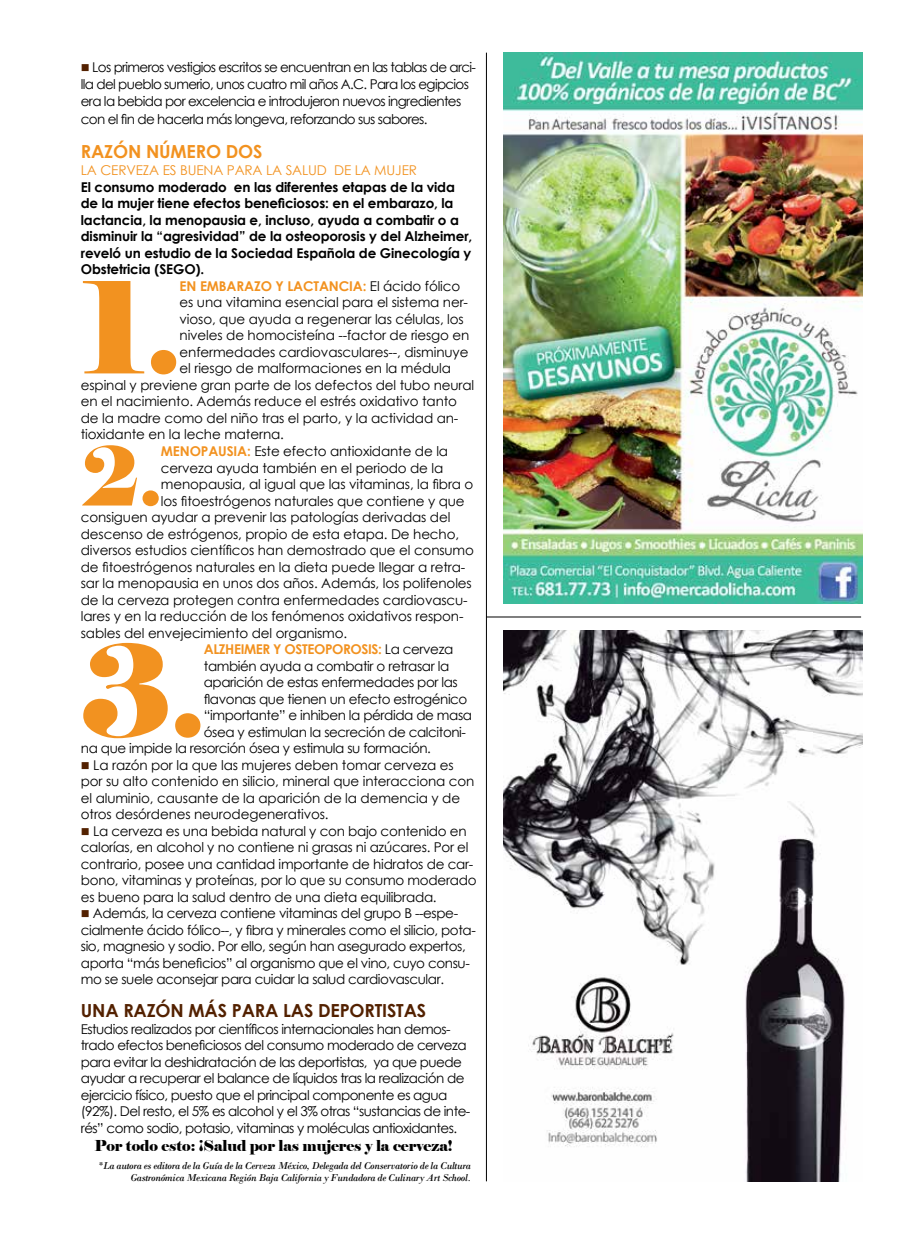
<style>
.page{position:relative;width:915px;height:1234px;background:#fff}
.page>*{position:absolute;margin:0;border:0;box-sizing:border-box;transform-origin:0 0}
.t1{font:126.6px "Elephant";color:#f29220}
.t2{font:81.45px "Elephant";color:#f29220}
.t3{font:700 18px "Century Gothic";letter-spacing:-.01em;color:#532100}
.t4{font:700 18px "Century Gothic";letter-spacing:-.01em;color:#f29220}
.t5{font:15px "Elephant";letter-spacing:-.01em;color:#000}
.t6{font:13.5px/16.5px "Century Gothic";letter-spacing:-.02em;color:#000}
.t7{font:13.5px/16.5px "Century Gothic";letter-spacing:-.04em;color:#000}
.t8{font:700 13.5px/16.5px "Century Gothic";letter-spacing:-.01em;color:#000}
.t9{font:13.5px/17.2px "Century Gothic";letter-spacing:-.05em;color:#000}
.t10{font:13.5px "Century Gothic";letter-spacing:-.01em;color:#f29220}
.t11{font:700 13.5px "Century Gothic";letter-spacing:-.01em;color:#f29220}
.t12{font:700 13.5px "Century Gothic";letter-spacing:-.03em;color:#f29220}
.t13{font:italic 10.5px/12px "Bodoni";letter-spacing:-.03em;color:#000;text-align:right}
.s1{color:#532100}
.s2{font-weight:400;color:#000}
.s3{font-weight:700;color:#f29220}
</style>
<div class="page">
<hr style="left:486px;top:53px;width:1px;height:1127px;background:#000">
<hr style="left:486px;top:616px;width:374px;height:1px;background:#000">
<img style="left:503px;top:53px;width:359px;height:550px">
<img style="left:503px;top:630px;width:359px;height:550px">
<p class="t9" style="left:81px;top:58px;width:396px"><span class="s1">■</span> Los primeros vestigios escritos se encuentran en las tablas de arci&shy;lla del pueblo sumerio, unos cuatro mil años A.C. Para los egipcios era la bebida por excelencia e introdujeron nuevos ingredientes con el fin de hacerla más longeva, reforzando sus sabores.</p>
<h3 class="t4" style="left:81px;top:138px;width:183px">RAZÓN NÚMERO DOS</h3>
<p class="t10" style="left:81px;top:161px;width:337px">LA CERVEZA ES BUENA PARA LA SALUD DE LA MUJER</p>
<p class="t8" style="left:81px;top:178px;width:393px">El consumo moderado en las diferentes etapas de la vida de la mujer tiene efectos beneficiosos: en el embarazo, la lactancia, la menopausia e, incluso, ayuda a combatir o a disminuir la “agresividad” de la osteoporosis y del Alzheimer, reveló un estudio de la Sociedad Española de Ginecología y Obstetricia (SEGO).</p>
<h1 class="t1" style="left:81px;top:249px;width:101px">1.</h1>
<p class="t11" style="left:179px;top:276px;width:282px">EN EMBARAZO Y LACTANCIA: <span class="s2">El ácido fólico</span></p>
<p class="t6" style="left:179px;top:294px;width:290px">es una vitamina esencial para el sistema ner-</p>
<p class="t6" style="left:179px;top:310px;width:285px">vioso, que ayuda a regenerar las células, los</p>
<p class="t6" style="left:179px;top:327px;width:291px">niveles de homocisteína --factor de riesgo en</p>
<p class="t6" style="left:179px;top:343px;width:290px">enfermedades cardiovasculares--, disminuye</p>
<p class="t6" style="left:179px;top:360px;width:273px">el riesgo de malformaciones en la médula</p>
<p class="t6" style="left:81px;top:376px;width:395px">espinal y previene gran parte de los defectos del tubo neural</p>
<p class="t6" style="left:81px;top:393px;width:377px">en el nacimiento. Además reduce el estrés oxidativo tanto</p>
<p class="t6" style="left:81px;top:409px;width:379px">de la madre como del niño tras el parto, y la actividad an-</p>
<p class="t6" style="left:81px;top:426px;width:204px">tioxidante en la leche materna.</p>
<h2 class="t2" style="left:81px;top:425px;width:82px">2.</h2>
<p class="t6" style="left:161px;top:442px;width:288px"><span class="s3">MENOPAUSIA:</span> Este efecto antioxidante de la</p>
<p class="t6" style="left:161px;top:459px;width:284px">cerveza ayuda también en el periodo de la</p>
<p class="t6" style="left:161px;top:475px;width:314px">menopausia, al igual que las vitaminas, la fibra o</p>
<p class="t6" style="left:161px;top:492px;width:305px">los fitoestrógenos naturales que contiene y que</p>
<p class="t6" style="left:81px;top:508px;width:371px">consiguen ayudar a prevenir las patologías derivadas del</p>
<p class="t6" style="left:81px;top:525px;width:379px">descenso de estrógenos, propio de esta etapa. De hecho,</p>
<p class="t6" style="left:81px;top:541px;width:394px">diversos estudios científicos han demostrado que el consumo</p>
<p class="t6" style="left:81px;top:558px;width:386px">de fitoestrógenos naturales en la dieta puede llegar a retra-</p>
<p class="t6" style="left:81px;top:574px;width:392px">sar la menopausia en unos dos años. Además, los polifenoles</p>
<p class="t6" style="left:81px;top:591px;width:388px">de la cerveza protegen contra enfermedades cardiovascu-</p>
<p class="t6" style="left:81px;top:607px;width:384px">lares y en la reducción de los fenómenos oxidativos respon-</p>
<p class="t6" style="left:81px;top:624px;width:268px">sables del envejecimiento del organismo.</p>
<h1 class="t1" style="left:81px;top:612px;width:126px">3.</h1>
<p class="t12" style="left:204px;top:639px;width:251px">ALZHEIMER Y OSTEOPOROSIS: <span class="s2">La cerveza</span></p>
<p class="t6" style="left:204px;top:657px;width:247px">también ayuda a combatir o retrasar la</p>
<p class="t6" style="left:204px;top:673px;width:255px">aparición de estas enfermedades por las</p>
<p class="t6" style="left:204px;top:690px;width:265px">flavonas que tienen un efecto estrogénico</p>
<p class="t6" style="left:204px;top:706px;width:270px">“importante” e inhiben la pérdida de masa</p>
<p class="t6" style="left:204px;top:723px;width:264px">ósea y estimulan la secreción de calcitoni-</p>
<p class="t6" style="left:81px;top:739px;width:351px">na que impide la resorción ósea y estimula su formación.</p>
<p class="t6" style="left:81px;top:756px;width:395px"><span class="s1">■</span> La razón por la que las mujeres deben tomar cerveza es por su alto contenido en silicio, mineral que interacciona con el aluminio, causante de la aparición de la demencia y de otros desórdenes neurodegenerativos.</p>
<p class="t6" style="left:81px;top:822px;width:397px"><span class="s1">■</span> La cerveza es una bebida natural y con bajo contenido en calorías, en alcohol y no contiene ni grasas ni azúcares. Por el contrario, posee una cantidad importante de hidratos de car&shy;bono, vitaminas y proteínas, por lo que su consumo moderado es bueno para la salud dentro de una dieta equilibrada.</p>
<p class="t6" style="left:81px;top:904px;width:396px"><span class="s1">■</span> Además, la cerveza contiene vitaminas del grupo B --espe&shy;cialmente ácido fólico--, y fibra y minerales como el silicio, pota&shy;sio, magnesio y sodio. Por ello, según han asegurado expertos, aporta “más beneficios” al organismo que el vino, cuyo consu&shy;mo se suele aconsejar para cuidar la salud cardiovascular.</p>
<h3 class="t3" style="left:81px;top:996px;width:347px">UNA RAZÓN MÁS PARA LAS DEPORTISTAS</h3>
<p class="t7" style="left:81px;top:1020px;width:391px">Estudios realizados por científicos internacionales han demos&shy;trado efectos beneficiosos del consumo moderado de cerveza para evitar la deshidratación de las deportistas, ya que puede ayudar a recuperar el balance de líquidos tras la realización de ejercicio físico, puesto que el principal componente es agua (92%). Del resto, el 5% es alcohol y el 3% otras “sustancias de inte&shy;rés” como sodio, potasio, vitaminas y moléculas antioxidantes.</p>
<p class="t5" style="left:94px;top:1135px;width:360px">Por todo esto: ¡Salud por las mujeres y la cerveza!</p>
<p class="t13" style="left:98px;top:1159px;width:374px">*La autora es editora de la Guía de la Cerveza México, Delegada del Conservatorio de la Cultura<br>Gastronómica Mexicana Región Baja California y Fundadora de Culinary Art School.</p>
</div>
